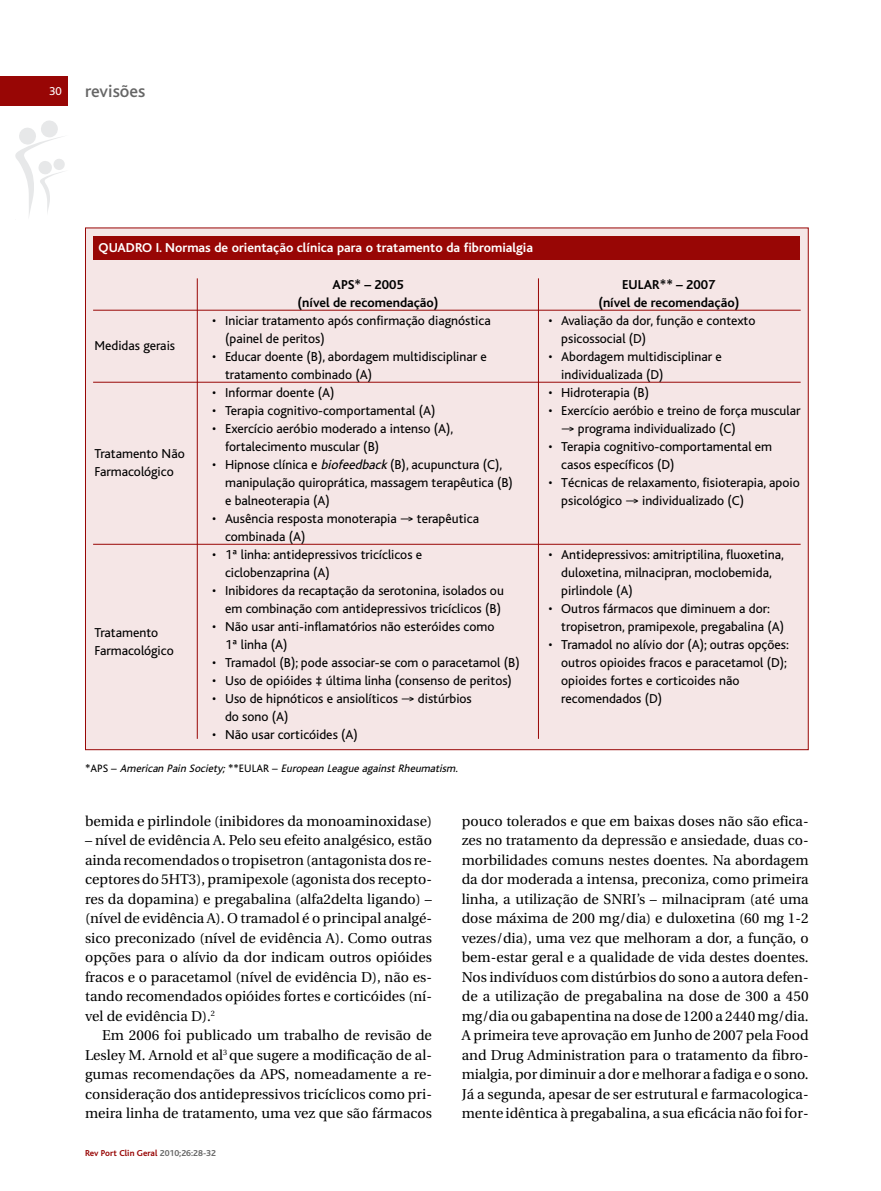
<style>
.page{position:relative;width:881px;height:1191px;background:#fff}
.page>*{position:absolute;margin:0;border:0;box-sizing:border-box;transform-origin:0 0}
.t1{font:500 18px "Bliss";color:#666}
.t2{font:14.25px/19.5px "Utopia";color:#000;text-align:justify}
.t3{font:13.5px/18px "Bliss";color:#000}
.t4{font:700 13.5px "Bliss";color:#000}
.t5{font:700 13.5px "Bliss";color:#fff}
.t6{font:12px "Bliss";color:#fff}
.t7{font:italic 11.25px "Bliss";color:#000}
.t8{font:700 9px "Bliss";color:#980605}
.s1{font-style:italic}
.s2{font-style:normal}
.s3{color:#666}
</style>
<div class="page">
<svg style="left:15px;top:120px;width:50px;height:95px"></svg>
<div style="left:0;top:77px;width:68px;height:29px;background:#980605"></div>
<div style="left:86px;top:228px;width:721px;height:521px;background:#f5e6e6"></div>
<hr style="left:93px;top:310px;width:707px;height:1px;background:#980605">
<hr style="left:93px;top:382px;width:707px;height:1px;background:#980605">
<hr style="left:93px;top:544px;width:707px;height:1px;background:#980605">
<div style="left:94px;top:236px;width:705px;height:24px;background:#980605"></div>
<hr style="left:197px;top:278px;width:1px;height:461px;background:#980605">
<hr style="left:538px;top:278px;width:1px;height:461px;background:#980605">
<p class="t6" style="left:49px;top:87px;width:14px">30</p>
<p class="t1" style="left:85px;top:85px;width:62px">revisões</p>
<p class="t5" style="left:98px;top:243px;width:436px">QUADRO I. Normas de orientação clínica para o tratamento da fibromialgia</p>
<p class="t3" style="left:94px;top:338px;width:82px">Medidas gerais</p>
<p class="t3" style="left:94px;top:446px;width:92px">Tratamento Não<br>Farmacológico</p>
<p class="t3" style="left:94px;top:625px;width:81px">Tratamento<br>Farmacológico</p>
<p class="t4" style="left:332px;top:280px;width:73px">APS* – 2005</p>
<p class="t4" style="left:622px;top:280px;width:95px">EULAR** – 2007</p>
<p class="t4" style="left:297px;top:298px;width:142px">(nível de recomendação)</p>
<p class="t4" style="left:598px;top:298px;width:142px">(nível de recomendação)</p>
<p class="t3" style="left:212px;top:313px;width:280px">• Iniciar tratamento após confirmação diagnóstica</p>
<p class="t3" style="left:548px;top:313px;width:208px">• Avaliação da dor, função e contexto</p>
<p class="t3" style="left:225px;top:331px;width:101px">(painel de peritos)</p>
<p class="t3" style="left:561px;top:331px;width:86px">psicossocial (D)</p>
<p class="t3" style="left:212px;top:349px;width:276px">• Educar doente (B), abordagem multidisciplinar e</p>
<p class="t3" style="left:548px;top:349px;width:175px">• Abordagem multidisciplinar e</p>
<p class="t3" style="left:225px;top:367px;width:149px">tratamento combinado (A)</p>
<p class="t3" style="left:561px;top:367px;width:104px">individualizada (D)</p>
<p class="t3" style="left:212px;top:385px;width:124px">• Informar doente (A)</p>
<p class="t3" style="left:548px;top:385px;width:102px">• Hidroterapia (B)</p>
<p class="t3" style="left:212px;top:403px;width:224px">• Terapia cognitivo-comportamental (A)</p>
<p class="t3" style="left:548px;top:403px;width:253px">• Exercício aeróbio e treino de força muscular</p>
<p class="t3" style="left:212px;top:421px;width:242px">• Exercício aeróbio moderado a intenso (A),</p>
<p class="t3" style="left:561px;top:421px;width:176px">→ programa individualizado (C)</p>
<p class="t3" style="left:225px;top:439px;width:156px">fortalecimento muscular (B)</p>
<p class="t3" style="left:548px;top:439px;width:225px">• Terapia cognitivo-comportamental em</p>
<p class="t3" style="left:212px;top:457px;width:291px">• Hipnose clínica e <span class="s1">biofeedback</span> (B), acupunctura (C),</p>
<p class="t3" style="left:561px;top:457px;width:115px">casos específicos (D)</p>
<p class="t3" style="left:225px;top:475px;width:289px">manipulação quiroprática, massagem terapêutica (B)</p>
<p class="t3" style="left:548px;top:475px;width:252px">• Técnicas de relaxamento, fisioterapia, apoio</p>
<p class="t3" style="left:225px;top:493px;width:106px">e balneoterapia (A)</p>
<p class="t3" style="left:561px;top:493px;width:184px">psicológico → individualizado (C)</p>
<p class="t3" style="left:225px;top:511px;width:255px;text-indent:-13px">• Ausência resposta monoterapia → terapêutica combinada (A)</p>
<p class="t3" style="left:212px;top:547px;width:211px">• 1ª linha: antidepressivos tricíclicos e</p>
<p class="t3" style="left:548px;top:547px;width:237px">• Antidepressivos: amitriptilina, fluoxetina,</p>
<p class="t3" style="left:225px;top:565px;width:106px">ciclobenzaprina (A)</p>
<p class="t3" style="left:561px;top:565px;width:212px">duloxetina, milnacipran, moclobemida,</p>
<p class="t3" style="left:212px;top:583px;width:293px">• Inibidores da recaptação da serotonina, isolados ou</p>
<p class="t3" style="left:561px;top:583px;width:73px">pirlindole (A)</p>
<p class="t3" style="left:225px;top:601px;width:277px">em combinação com antidepressivos tricíclicos (B)</p>
<p class="t3" style="left:548px;top:601px;width:223px">• Outros fármacos que diminuem a dor:</p>
<p class="t3" style="left:212px;top:619px;width:283px">• Não usar anti-inflamatórios não esteróides como</p>
<p class="t3" style="left:561px;top:619px;width:224px">tropisetron, pramipexole, pregabalina (A)</p>
<p class="t3" style="left:225px;top:637px;width:64px">1ª linha (A)</p>
<p class="t3" style="left:548px;top:637px;width:242px">• Tramadol no alívio dor (A); outras opções:</p>
<p class="t3" style="left:212px;top:655px;width:309px">• Tramadol (B); pode associar-se com o paracetamol (B)</p>
<p class="t3" style="left:561px;top:655px;width:227px">outros opioides fracos e paracetamol (D);</p>
<p class="t3" style="left:212px;top:673px;width:301px">• Uso de opióides ‡ última linha (consenso de peritos)</p>
<p class="t3" style="left:561px;top:673px;width:180px">opioides fortes e corticoides não</p>
<p class="t3" style="left:212px;top:691px;width:261px">• Uso de hipnóticos e ansiolíticos → distúrbios</p>
<p class="t3" style="left:561px;top:691px;width:102px">recomendados (D)</p>
<p class="t3" style="left:225px;top:709px;width:65px">do sono (A)</p>
<p class="t3" style="left:212px;top:727px;width:147px">• Não usar corticóides (A)</p>
<p class="t7" style="left:85px;top:764px;width:376px"><span class="s2">* A P S –</span> American Pain Society; <span class="s2">* * E U L A R –</span> European League against Rheumatism.</p>
<p class="t2" style="left:85px;top:812px;width:348px">bemida e pirlindole (inibidores da monoaminoxidase)</p>
<p class="t2" style="left:85px;top:831px;width:348px">– nível de evidência A. Pelo seu efeito analgésico, estão ainda recomendados o tropisetron (antagonista dos re&shy;ceptores do 5HT3), pramipexole (agonista dos recepto&shy;res da dopamina) e pregabalina (alfa2delta ligando) – (nível de evidência A). O tramadol é o principal analgé&shy;sico preconizado (nível de evidência A). Como outras opções para o alívio da dor indicam outros opióides fracos e o paracetamol (nível de evidência D), não es&shy;tando recomendados opióides fortes e corticóides (ní&shy;vel de evidência D).<sup>2</sup></p>
<p class="t2" style="left:85px;top:1026px;width:348px;text-indent:17px">Em 2006 foi publicado um trabalho de revisão de Lesley M. Arnold et al<sup>3</sup> que sugere a modificação de al&shy;gumas recomendações da APS, nomeadamente a re&shy;consideração dos antidepressivos tricíclicos como pri&shy;meira linha de tratamento, uma vez que são fármacos</p>
<p class="t8" style="left:85px;top:1149px;width:132px">Rev Port Clin Geral <span class="s3">2010;26:28-32</span></p>
<p class="t2" style="left:461px;top:812px;width:348px">pouco tolerados e que em baixas doses não são efica&shy;zes no tratamento da depressão e ansiedade, duas co&shy;morbilidades comuns nestes doentes. Na abordagem da dor moderada a intensa, preconiza, como primeira linha, a utilização de SNRI’s – milnacipram (até uma dose máxima de 200 mg/dia) e duloxetina (60 mg 1-2 vezes/dia), uma vez que melhoram a dor, a função, o bem-estar geral e a qualidade de vida destes doentes.<br>Nos indivíduos com distúrbios do sono a autora defen&shy;de a utilização de pregabalina na dose de 300 a 450 mg/dia ou gabapentina na dose de 1200 a 2440 mg/dia.<br>A primeira teve aprovação em Junho de 2007 pela Food and Drug Administration para o tratamento da fibro&shy;mialgia, por diminuir a dor e melhorar a fadiga e o sono.<br>Já a segunda, apesar de ser estrutural e farmacologica&shy;mente idêntica à pregabalina, a sua eficácia não foi for-</p>
</div>
